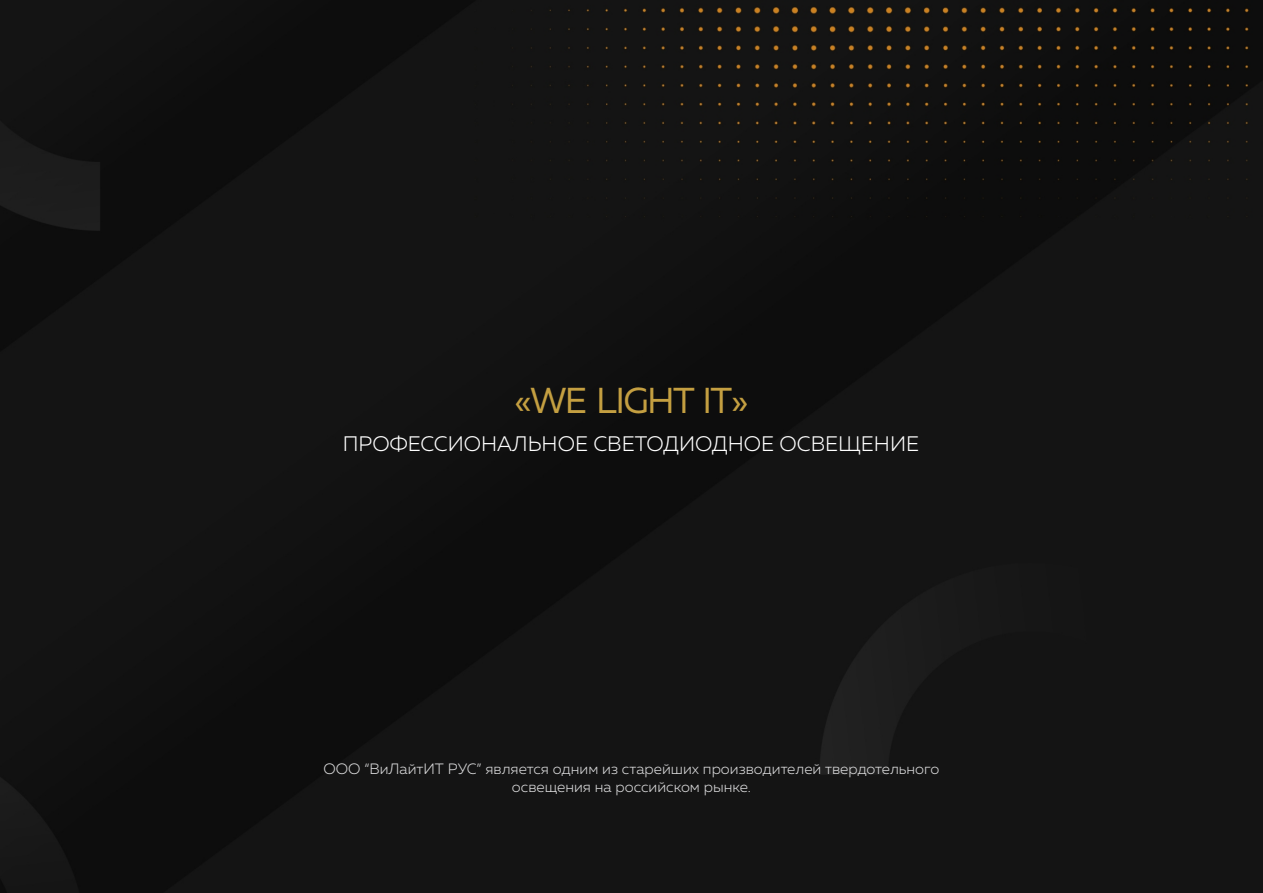
<style>
.page{position:relative;width:1263px;height:893px;background:#141414}
.page>*{position:absolute;margin:0;border:0;box-sizing:border-box;transform-origin:0 0}
.t1{font:36px "Muller";letter-spacing:-.045em;color:#c49f41}
.t2{font:300 21px "Muller";color:#fff}
.t3{font:300 15px/17.9px "Muller";color:#d9d9da;text-align:center}
</style>
<div class="page">
<h1 class="t1" style="left:514px;top:384px;width:235px">«WE LIGHT IT»</h1>
<h2 class="t2" style="left:343px;top:435px;width:578px">ПРОФЕССИОНАЛЬНОЕ СВЕТОДИОДНОЕ ОСВЕЩЕНИЕ</h2>
<p class="t3" style="left:324px;top:761px;width:617px">ООО “ВиЛайтИТ РУС” является одним из старейших производителей твердотельного освещения на российском рынке.</p>
</div>
